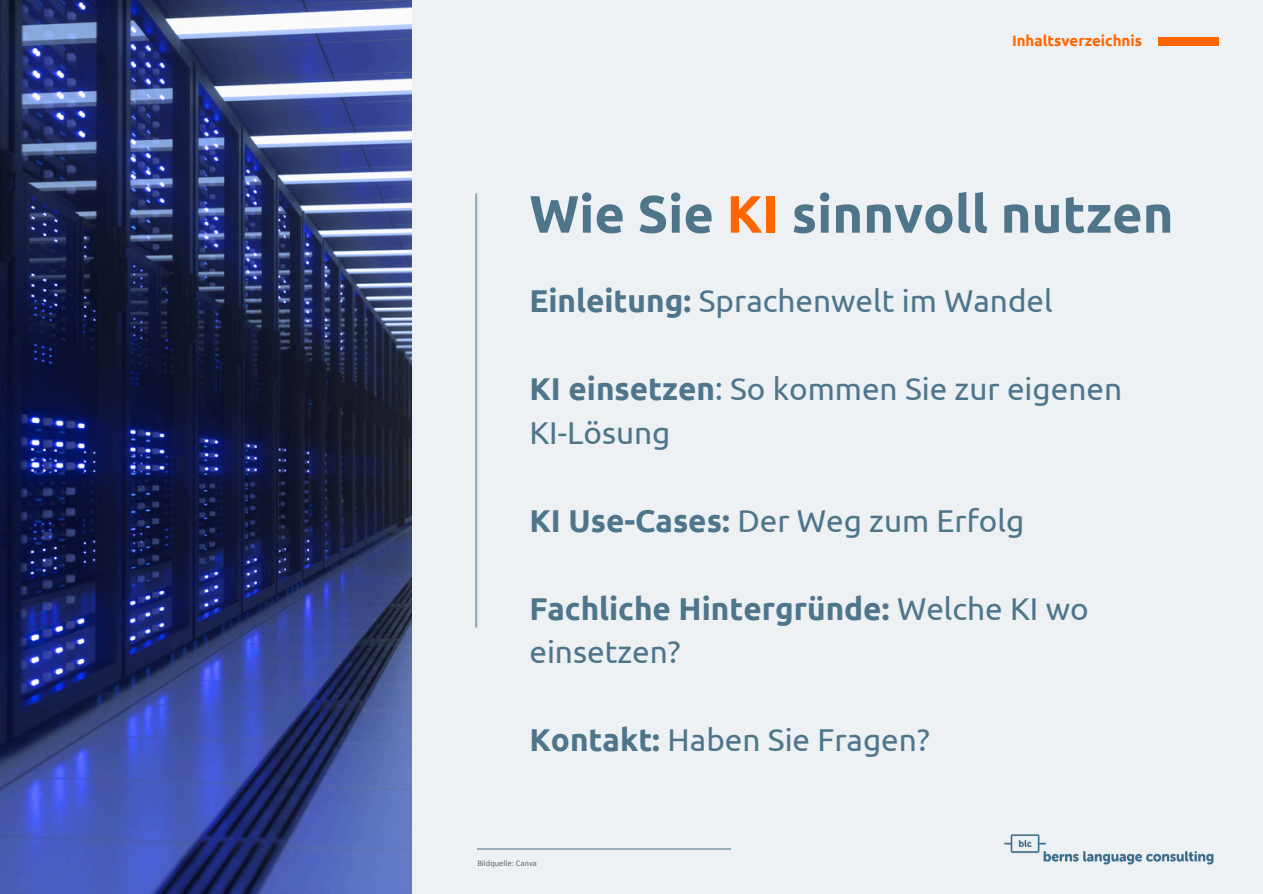
<style>
.page{position:relative;width:1263px;height:894px;background:#fff}
.page>*{position:absolute;margin:0;border:0;box-sizing:border-box;transform-origin:0 0}
.t1{font:700 52.5px "Ubuntu";color:#4f758b}
.t2{font:31.5px/43.8px "Ubuntu";color:#4f758b}
.t3{font:700 31.5px/43.8px "Ubuntu";color:#4f758b}
.t4{font:700 15px "Ubuntu";color:#f60}
.t5{font:8.55px "Calibri";color:#676767}
.s1{color:#f60}
.s2{font-weight:700}
.s3{font-weight:400}
</style>
<div class="page">
<div style="left:0;top:0;width:1263px;height:893px;background:#edf1f3"></div>
<img style="left:1004px;top:834px;width:210px;height:31px">
<img style="left:0;top:0;width:412px;height:893px">
<img style="left:1159px;top:37px;width:59px;height:8px">
<hr style="left:477px;top:848px;width:254px;height:1px;background:#95acb9">
<hr style="left:475px;top:193px;width:2px;height:434px;background:#95acb9">
<h2 class="t4" style="left:1012px;top:32px;width:132px">Inhaltsverzeichnis</h2>
<p class="t1" style="left:529px;top:184px;width:646px">Wie Sie <span class="s1">KI</span> sinnvoll nutzen</p>
<p class="t2" style="left:529px;top:278px;width:525px"><span class="s2">Einleitung:</span> Sprachenwelt im Wandel</p>
<p class="t2" style="left:529px;top:366px;width:594px"><span class="s2">KI einsetzen</span>: So kommen Sie zur eigenen<br>KI-Lösung</p>
<h1 class="t2" style="left:529px;top:498px;width:496px"><span class="s2">KI Use-Cases:</span> Der Weg zum Erfolg</h1>
<h2 class="t3" style="left:529px;top:585px;width:561px">Fachliche Hintergründe: <span class="s3">Welche KI wo einsetzen?</span></h2>
<h2 class="t2" style="left:529px;top:717px;width:402px"><span class="s2">Kontakt:</span> Haben Sie Fragen?</h2>
<h2 class="t5" style="left:477px;top:859px;width:61px">Bildquelle: Canva</h2>
</div>
